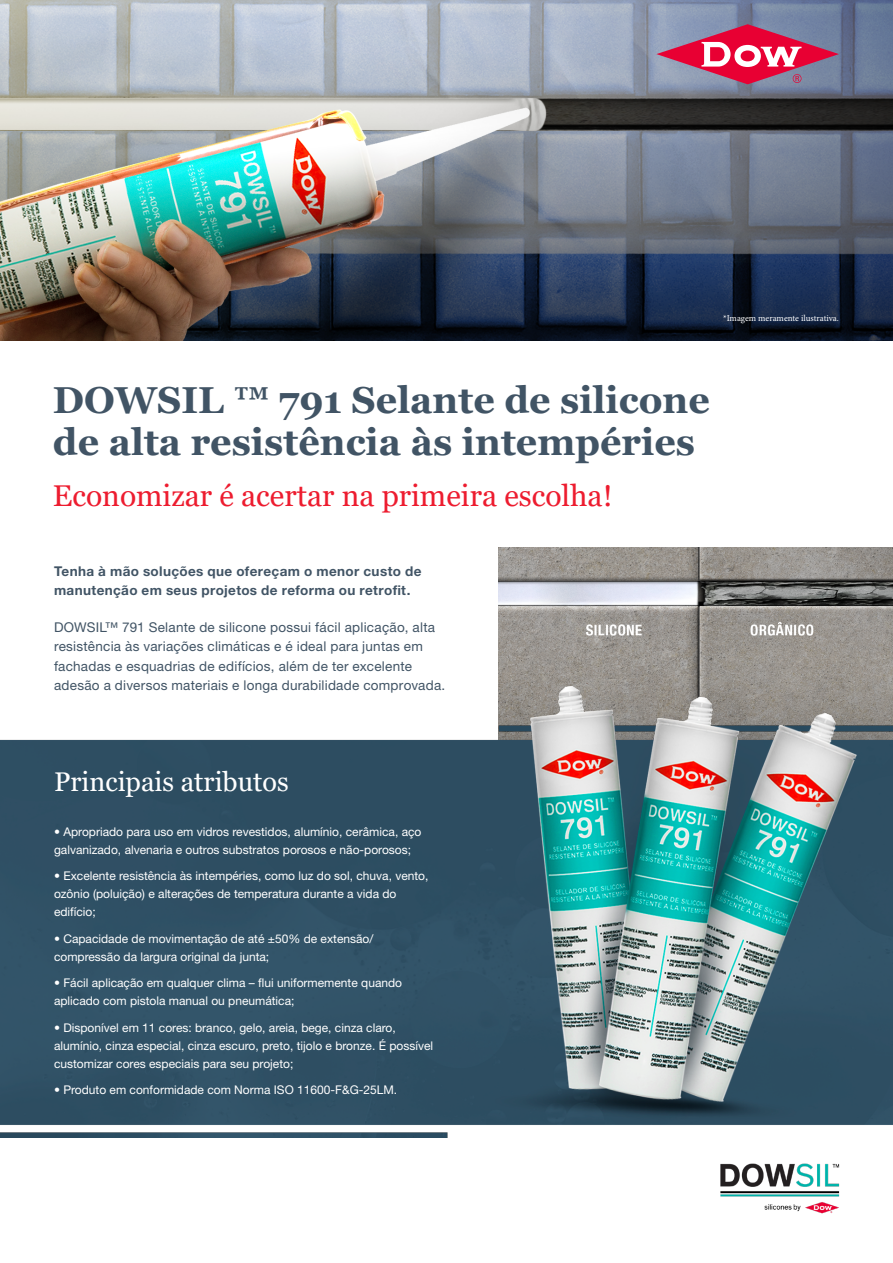
<style>
.page{position:relative;width:893px;height:1263px;background:#fff}
.page>*{position:absolute;margin:0;border:0;box-sizing:border-box;transform-origin:0 0}
.t1{font:700 37.5px/42px "Georgia";color:#415465}
.t2{font:30px "Georgia";color:#ed1c2f}
.t3{font:27px "Georgia";color:#fff}
.t4{font:13.5px/19.5px "Helvetica Neue LT Std";letter-spacing:.02em;color:#415465}
.t5{font:700 13.5px/19.5px "Helvetica Neue LT Std";letter-spacing:.03em;color:#415465}
.t6{font:12px/18px "Helvetica Neue LT Std";color:#fff}
.t7{font:9px "Minion Pro";letter-spacing:-.005em;color:#fff}
</style>
<div class="page">
<img style="left:499px;top:547px;width:394px;height:103px">
<img style="left:0;top:650px;width:893px;height:487px">
<img style="left:0;top:0;width:893px;height:340px">
<img style="left:720px;top:1163px;width:120px;height:51px">
<svg style="left:656px;top:24px;width:183px;height:60px"></svg>
<p class="t7" style="left:723px;top:312px;width:117px">*Imagem meramente ilustrativa.</p>
<h1 class="t1" style="left:53px;top:379px;width:658px">DOWSIL ™ 791 Selante de silicone de alta resistência às intempéries</h1>
<h2 class="t2" style="left:53px;top:478px;width:561px">Economizar é acertar na primeira escolha!</h2>
<p class="t5" style="left:54px;top:561px;width:369px">Tenha à mão soluções que ofereçam o menor custo de manutenção em seus projetos de reforma ou retrofit.</p>
<p class="t4" style="left:54px;top:617px;width:393px">DOWSIL™ 791 Selante de silicone possui fácil aplicação, alta resistência às variações climáticas e é ideal para juntas em fachadas e esquadrias de edifícios, além de ter excelente adesão a diversos materiais e longa durabilidade comprovada.</p>
<h3 class="t3" style="left:54px;top:765px;width:236px">Principais atributos</h3>
<p class="t6" style="left:54px;top:822px;width:369px">• Apropriado para uso em vidros revestidos, alumínio, cerâmica, aço galvanizado, alvenaria e outros substratos porosos e não-porosos;</p>
<p class="t6" style="left:54px;top:867px;width:376px">• Excelente resistência às intempéries, como luz do sol, chuva, vento, ozônio (poluição) e alterações de temperatura durante a vida do edifício;</p>
<p class="t6" style="left:54px;top:929px;width:321px">• Capacidade de movimentação de até ±50% de extensão/ compressão da largura original da junta;</p>
<p class="t6" style="left:54px;top:974px;width:350px">• Fácil aplicação em qualquer clima – flui uniformemente quando aplicado com pistola manual ou pneumática;</p>
<p class="t6" style="left:54px;top:1018px;width:381px">• Disponível em 11 cores: branco, gelo, areia, bege, cinza claro, alumínio, cinza especial, cinza escuro, preto, tijolo e bronze. É possível customizar cores especiais para seu projeto;</p>
<p class="t6" style="left:54px;top:1081px;width:345px">• Produto em conformidade com Norma ISO 11600-F&amp;G-25LM.</p>
</div>
